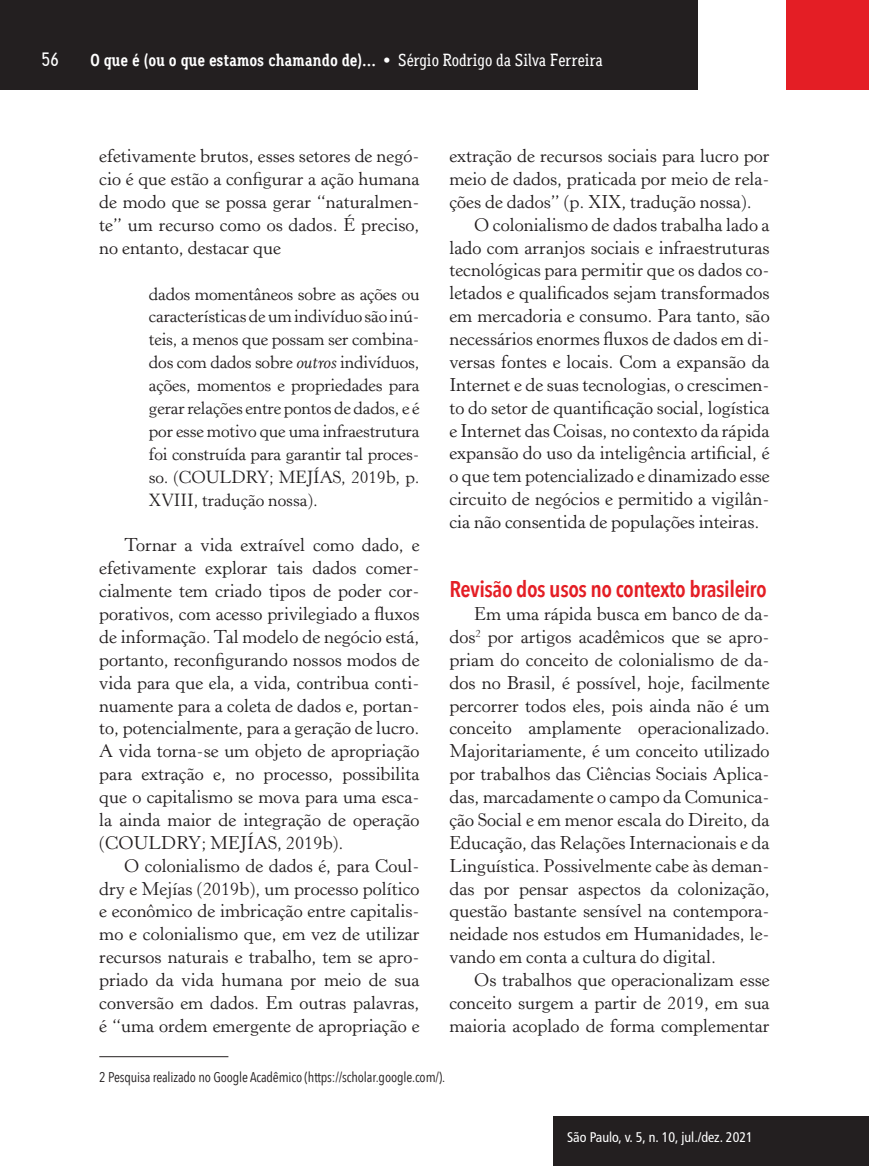
<style>
.page{position:relative;width:869px;height:1166px;background:#fff}
.page>*{position:absolute;margin:0;border:0;box-sizing:border-box;transform-origin:0 0}
.t1{font:600 22.75px "Avenir Next Condensed";letter-spacing:-.02em;color:#e41e25}
.t2{font:500 19.25px "Aaux Office";color:#fff}
.t3{font:18.38px/22.9px "Horley Old Style";color:#231f20;text-align:justify}
.t4{font:17.5px/22.9px "Horley Old Style";letter-spacing:-.01em;color:#231f20;text-align:justify}
.t5{font:700 17.5px "Aaux Office";color:#fff}
.t6{font:14px "Avenir Next Condensed";letter-spacing:-.01em;color:#231f20}
.t7{font:condensed 14px "Frutiger LT Std";color:#fff}
.s1{font-weight:500}
.s2{font-style:italic}
</style>
<div class="page">
<div style="left:785px;top:0;width:83px;height:90px;background:#e41e25"></div>
<div style="left:0;top:0;width:697px;height:89px;background:#231f20"></div>
<div style="left:553px;top:1116px;width:314px;height:50px;background:#231f20"></div>
<hr style="left:99px;top:1056px;width:129px;height:1px;background:#231f20">
<p class="t2" style="left:42px;top:48px;width:19px">56</p>
<p class="t5" style="left:91px;top:49px;width:513px">O que é (ou o que estamos chamando de)... <span class="s1">• Sérgio Rodrigo da Silva Ferreira</span></p>
<p class="t3" style="left:99px;top:145px;width:321px">efetivamente brutos, esses setores de negó&shy;cio é que estão a configurar a ação humana de modo que se possa gerar “naturalmen&shy;te” um recurso como os dados. É preciso, no entanto, destacar que</p>
<p class="t4" style="left:149px;top:283px;width:272px">dados momentâneos sobre as ações ou características de um indivíduo são inú&shy;teis, a menos que possam ser combina&shy;dos com dados sobre <span class="s2">outros</span> indivíduos, ações, momentos e propriedades para gerar relações entre pontos de dados, e é por esse motivo que uma infraestrutura foi construída para garantir tal proces&shy;so. (COULDRY; MEJÍAS, 2019b, p.<br>XVIII, tradução nossa).</p>
<p class="t3" style="left:99px;top:534px;width:321px;text-indent:25px">Tornar a vida extraível como dado, e efetivamente explorar tais dados comer&shy;cialmente tem criado tipos de poder cor&shy;porativos, com acesso privilegiado a fluxos de informação. Tal modelo de negócio está, portanto, reconfigurando nossos modos de vida para que ela, a vida, contribua conti&shy;nuamente para a coleta de dados e, portan&shy;to, potencialmente, para a geração de lucro.<br>A vida torna-se um objeto de apropriação para extração e, no processo, possibilita que o capitalismo se mova para uma esca&shy;la ainda maior de integração de operação (COULDRY; MEJÍAS, 2019b).</p>
<p class="t3" style="left:99px;top:854px;width:321px;text-indent:25px">O colonialismo de dados é, para Coul&shy;dry e Mejías (2019b), um processo político e econômico de imbricação entre capitalis&shy;mo e colonialismo que, em vez de utilizar recursos naturais e trabalho, tem se apro&shy;priado da vida humana por meio de sua conversão em dados. Em outras palavras, é “uma ordem emergente de apropriação e</p>
<p class="t3" style="left:449px;top:145px;width:321px">extração de recursos sociais para lucro por</p>
<p class="t3" style="left:449px;top:168px;width:321px">meio de dados, praticada por meio de rela-</p>
<p class="t3" style="left:449px;top:191px;width:304px">ções de dados” (p. XIX, tradução nossa).</p>
<p class="t3" style="left:474px;top:213px;width:297px">O colonialismo de dados trabalha lado a</p>
<p class="t3" style="left:449px;top:236px;width:321px">lado com arranjos sociais e infraestruturas</p>
<p class="t3" style="left:449px;top:259px;width:321px">tecnológicas para permitir que os dados co-</p>
<p class="t3" style="left:449px;top:282px;width:321px">letados e qualificados sejam transformados</p>
<p class="t3" style="left:449px;top:305px;width:321px">em mercadoria e consumo. Para tanto, são</p>
<p class="t3" style="left:449px;top:328px;width:321px">necessários enormes fluxos de dados em di-</p>
<p class="t3" style="left:449px;top:351px;width:321px">versas fontes e locais. Com a expansão da</p>
<p class="t3" style="left:449px;top:374px;width:321px">Internet e de suas tecnologias, o crescimen-</p>
<p class="t3" style="left:449px;top:396px;width:321px">to do setor de quantificação social, logística</p>
<p class="t3" style="left:449px;top:419px;width:321px">e Internet das Coisas, no contexto da rápida</p>
<p class="t3" style="left:449px;top:442px;width:321px">expansão do uso da inteligência artificial, é</p>
<p class="t3" style="left:449px;top:465px;width:321px">o que tem potencializado e dinamizado esse</p>
<p class="t3" style="left:449px;top:488px;width:321px">circuito de negócios e permitido a vigilân-</p>
<p class="t3" style="left:449px;top:511px;width:311px">cia não consentida de populações inteiras.</p>
<p class="t1" style="left:449px;top:575px;width:318px">Revisão dos usos no contexto brasileiro</p>
<p class="t3" style="left:449px;top:603px;width:321px;text-indent:25px">Em uma rápida busca em banco de da&shy;dos<sup>2</sup> por artigos acadêmicos que se apro&shy;priam do conceito de colonialismo de da&shy;dos no Brasil, é possível, hoje, facilmente percorrer todos eles, pois ainda não é um conceito amplamente operacionalizado.<br>Majoritariamente, é um conceito utilizado por trabalhos das Ciências Sociais Aplica&shy;das, marcadamente o campo da Comunica&shy;ção Social e em menor escala do Direito, da Educação, das Relações Internacionais e da Linguística. Possivelmente cabe às deman&shy;das por pensar aspectos da colonização, questão bastante sensível na contempora&shy;neidade nos estudos em Humanidades, le&shy;vando em conta a cultura do digital.</p>
<p class="t3" style="left:449px;top:969px;width:321px;text-indent:25px">Os trabalhos que operacionalizam esse conceito surgem a partir de 2019, em sua maioria acoplado de forma complementar</p>
<p class="t6" style="left:99px;top:1068px;width:347px">2 Pesquisa realizado no Google Acadêmico (https://scholar.google.com/).</p>
<p class="t7" style="left:567px;top:1129px;width:187px">São Paulo, v. 5, n. 10, jul./dez. 2021</p>
</div>
